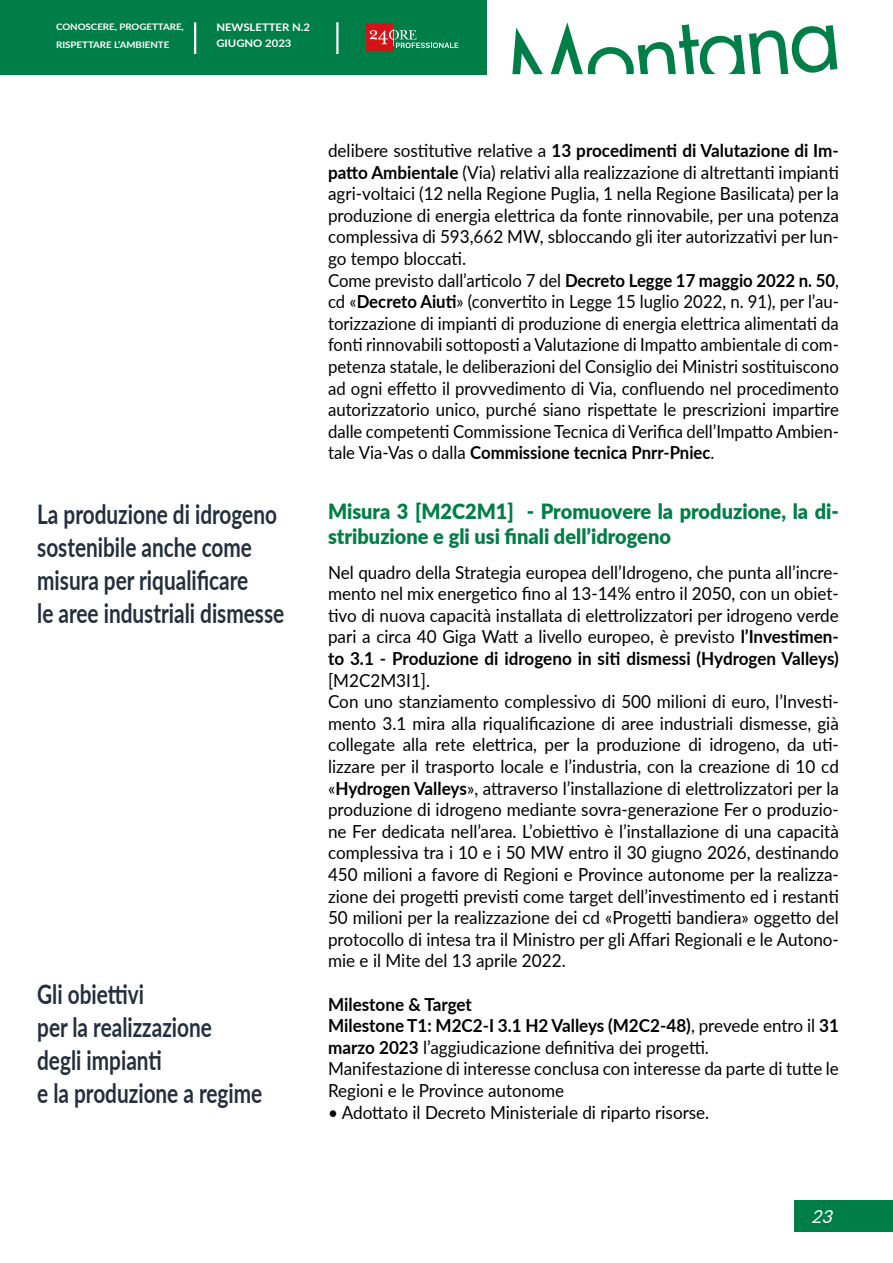
<style>
.page{position:relative;width:893px;height:1263px;background:#fff}
.page>*{position:absolute;margin:0;border:0;box-sizing:border-box;transform-origin:0 0}
.t1{font:700 27px/33px "Lato";color:#242f3d;scale:.77 1}
.t2{font:900 21px/25.2px "Lato";color:#007e48;scale:.95 1}
.t3{font:18px/21.6px "Lato";color:#000;scale:.95 1}
.t4{font:italic 18px "Lato";color:#fff}
.t5{font:700 10.5px/16.2px "Lato";color:#fff;scale:1.08 1}
.t6{font:700 9px/18px "Lato";color:#fff;scale:1.08 1}
.s1{font-weight:700}
</style>
<div class="page">
<div style="left:0;top:0;width:487px;height:74px;background:#007e48"></div>
<hr style="left:336px;top:22px;width:3px;height:32px;background:#fff">
<hr style="left:194px;top:22px;width:2px;height:32px;background:#fff">
<svg style="left:366px;top:23px;width:92px;height:28px"></svg>
<div style="left:794px;top:1200px;width:99px;height:31px;background:#007e48"></div>
<svg style="left:512px;top:22px;width:325px;height:52px"></svg>
<p class="t6" style="left:56px;top:17px;width:120px">CONOSCERE, PROGETTARE,<br>RISPETTARE L’AMBIENTE</p>
<p class="t5" style="left:216px;top:18px;width:88px">NEWSLETTER N.2<br>GIUGNO 2023</p>
<h1 class="t1" style="left:37px;top:496px;width:322px">La produzione di idrogeno sostenibile anche come misura per riqualificare<br>le aree industriali dismesse</h1>
<h1 class="t1" style="left:37px;top:976px;width:294px">Gli obiettivi<br>per la realizzazione degli impianti<br>e la produzione a regime</h1>
<p class="t3" style="left:328px;top:139px;width:539px">delibere sostitutive relative a <span class="s1">13 procedimenti di Valutazione di Im&shy;patto Ambientale</span> (Via) relativi alla realizzazione di altrettanti impianti agri-voltaici (12 nella Regione Puglia, 1 nella Regione Basilicata) per la produzione di energia elettrica da fonte rinnovabile, per una potenza complessiva di 593,662 MW, sbloccando gli iter autorizzativi per lun&shy;go tempo bloccati.<br>Come previsto dall’articolo 7 del <span class="s1">Decreto Legge 17 maggio 2022 n. 50</span>, cd «<span class="s1">Decreto Aiuti</span>» (convertito in Legge 15 luglio 2022, n. 91), per l’au&shy;torizzazione di impianti di produzione di energia elettrica alimentati da fonti rinnovabili sottoposti a Valutazione di Impatto ambientale di com&shy;petenza statale, le deliberazioni del Consiglio dei Ministri sostituiscono ad ogni effetto il provvedimento di Via, confluendo nel procedimento autorizzatorio unico, purché siano rispettate le prescrizioni impartire dalle competenti Commissione Tecnica di Verifica dell’Impatto Ambien&shy;tale Via-Vas o dalla <span class="s1">Commissione tecnica Pnrr-Pniec</span>.</p>
<p class="t2" style="left:328px;top:498px;width:539px">Misura 3 [M2C2M1] - Promuovere la produzione, la di&shy;stribuzione e gli usi finali dell’idrogeno</p>
<p class="t3" style="left:328px;top:560px;width:539px;text-align:justify">Nel quadro della Strategia europea dell’Idrogeno, che punta all’incre&shy;mento nel mix energetico fino al 13-14% entro il 2050, con un obiet&shy;tivo di nuova capacità installata di elettrolizzatori per idrogeno verde pari a circa 40 Giga Watt a livello europeo, è previsto <span class="s1">l’Investimen&shy;to 3.1 - Produzione di idrogeno in siti dismessi (Hydrogen Valleys)</span></p>
<p class="t3" style="left:328px;top:668px;width:539px">[M2C2M3I1].<br>Con uno stanziamento complessivo di 500 milioni di euro, l’Investi&shy;mento 3.1 mira alla riqualificazione di aree industriali dismesse, già collegate alla rete elettrica, per la produzione di idrogeno, da uti&shy;lizzare per il trasporto locale e l’industria, con la creazione di 10 cd «<span class="s1">Hydrogen Valleys</span>», attraverso l’installazione di elettrolizzatori per la produzione di idrogeno mediante sovra-generazione Fer o produzio&shy;ne Fer dedicata nell’area. L’obiettivo è l’installazione di una capacità complessiva tra i 10 e i 50 MW entro il 30 giugno 2026, destinando 450 milioni a favore di Regioni e Province autonome per la realizza&shy;zione dei progetti previsti come target dell’investimento ed i restanti 50 milioni per la realizzazione dei cd «Progetti bandiera» oggetto del protocollo di intesa tra il Ministro per gli Affari Regionali e le Autono&shy;mie e il Mite del 13 aprile 2022.</p>
<p class="t3" style="left:328px;top:992px;width:539px"><span class="s1">Milestone &amp; Target<br>Milestone T1: M2C2-I 3.1 H2 Valleys (M2C2-48)</span>, prevede entro il <span class="s1">31 marzo 2023</span> l’aggiudicazione definitiva dei progetti.<br>Manifestazione di interesse conclusa con interesse da parte di tutte le Regioni e le Province autonome</p>
<p class="t3" style="left:328px;top:1100px;width:403px">• Adottato il Decreto Ministeriale di riparto risorse.</p>
<p class="t4" style="left:811px;top:1204px;width:28px">23</p>
</div>
